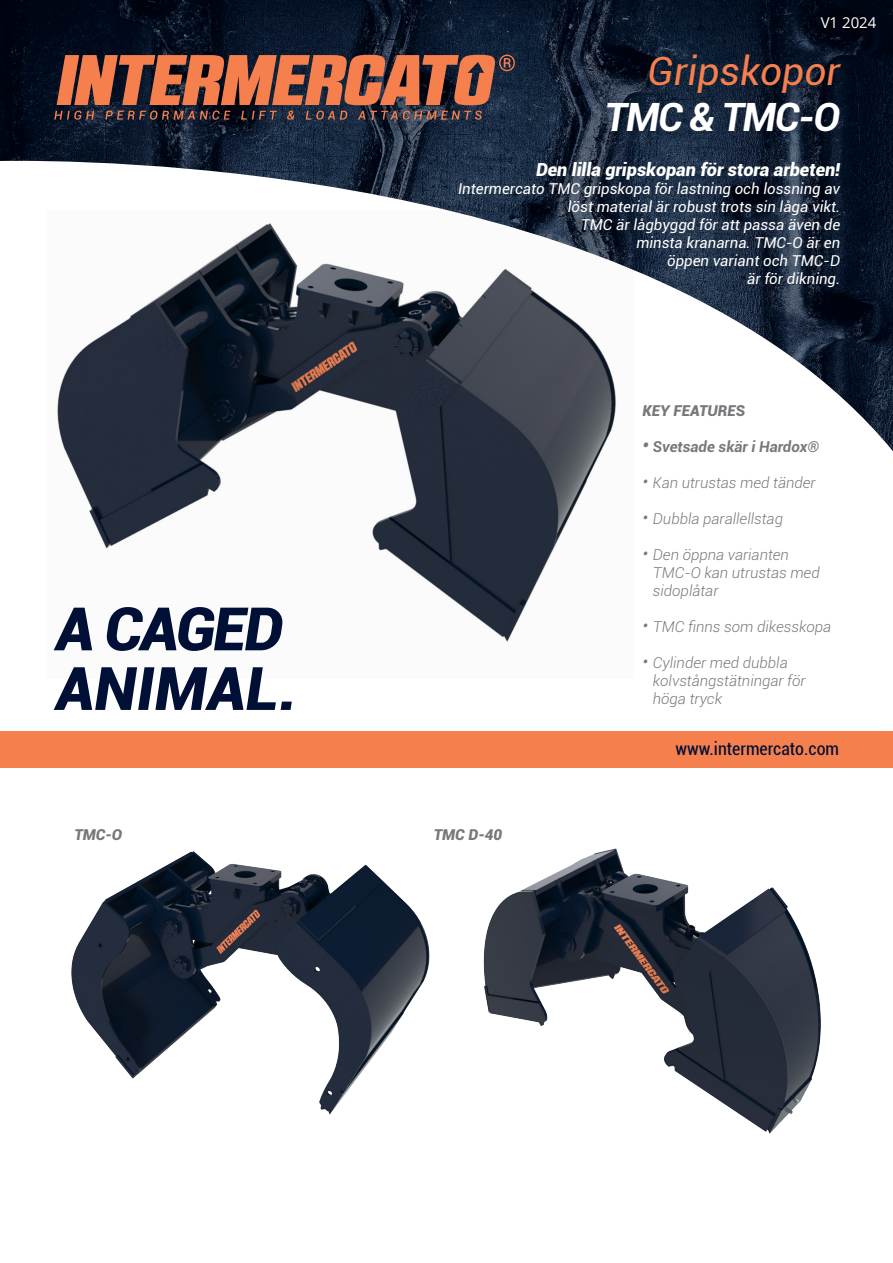
<style>
.page{position:relative;width:893px;height:1263px;background:#fff}
.page>*{position:absolute;margin:0;border:0;box-sizing:border-box;transform-origin:0 0}
.t1{font:italic 900 60px "Roboto";color:#000f36}
.t2{font:italic 39px "Roboto";color:#f5804e}
.t3{font:italic 700 39px "Roboto";letter-spacing:-.04em;color:#fff}
.t4{font:italic 900 18px "Roboto";color:#fff}
.t5{font:condensed 18px "Roboto";color:#000f36}
.t6{font:italic 15px/18px "Roboto";color:#fff;text-align:right}
.t7{font:italic 300 15px/18px "Roboto";color:#76787b}
.t8{font:italic 900 15px "Roboto";color:#76787b}
.t9{font:italic 700 15px "Roboto";color:#76787b}
.t10{font:15px "Open Sans";color:#fff}
.s1{font-size:18px}
</style>
<div class="page">
<img style="left:65px;top:451px;width:536px;height:191px">
<img style="left:0;top:0;width:893px;height:451px">
<svg style="left:54px;top:111px;width:40px;height:9px"></svg>
<svg style="left:105px;top:111px;width:126px;height:9px"></svg>
<svg style="left:241px;top:111px;width:36px;height:9px"></svg>
<svg style="left:287px;top:111px;width:7px;height:9px"></svg>
<svg style="left:306px;top:111px;width:41px;height:9px"></svg>
<svg style="left:358px;top:111px;width:124px;height:9px"></svg>
<svg style="left:57px;top:55px;width:458px;height:50px;background:#ab5f43"></svg>
<div style="left:0;top:731px;width:893px;height:36px;background:#f5804e"></div>
<img style="left:71px;top:851px;width:359px;height:264px">
<img style="left:483px;top:848px;width:338px;height:286px">
<p class="t10" style="left:821px;top:13px;width:57px">V1 2024</p>
<p class="t2" style="left:648px;top:44px;width:194px">Gripskopor</p>
<p class="t3" style="left:605px;top:90px;width:237px">TMC &amp; TMC-O</p>
<p class="t1" style="left:56px;top:586px;width:229px">A CAGED</p>
<p class="t1" style="left:56px;top:646px;width:243px">ANIMAL.</p>
<p class="t4" style="left:536px;top:157px;width:306px">Den lilla gripskopan för stora arbeten!</p>
<p class="t6" style="left:458px;top:179px;width:384px">Intermercato TMC gripskopa för lastning och lossning av löst material är robust trots sin låga vikt.<br>TMC är lågbyggd för att passa även de<br>minsta kranarna. TMC-O är en<br>öppen variant och TMC-D<br>är för dikning.</p>
<p class="t8" style="left:642px;top:400px;width:104px">KEY FEATURES</p>
<p class="t9" style="left:642px;top:436px;width:178px"><span class="s1">•</span> Svetsade skär i Hardox®</p>
<p class="t7" style="left:642px;top:473px;width:175px"><span class="s1">•</span> Kan utrustas med tänder</p>
<p class="t7" style="left:642px;top:509px;width:142px"><span class="s1">•</span> Dubbla parallellstag</p>
<p class="t7" style="left:653px;top:545px;width:168px;text-indent:-10px"><span class="s1">•</span> Den öppna varianten<br>TMC-O kan utrustas med sidoplåtar</p>
<p class="t7" style="left:642px;top:617px;width:190px"><span class="s1">•</span> TMC finns som dikesskopa</p>
<p class="t7" style="left:653px;top:653px;width:154px;text-indent:-10px"><span class="s1">•</span> Cylinder med dubbla kolvstångstätningar för höga tryck</p>
<p class="t5" style="left:676px;top:736px;width:165px">www.intermercato.com</p>
<p class="t8" style="left:74px;top:824px;width:49px">TMC-O</p>
<p class="t8" style="left:434px;top:824px;width:70px">TMC D-40</p>
</div>
